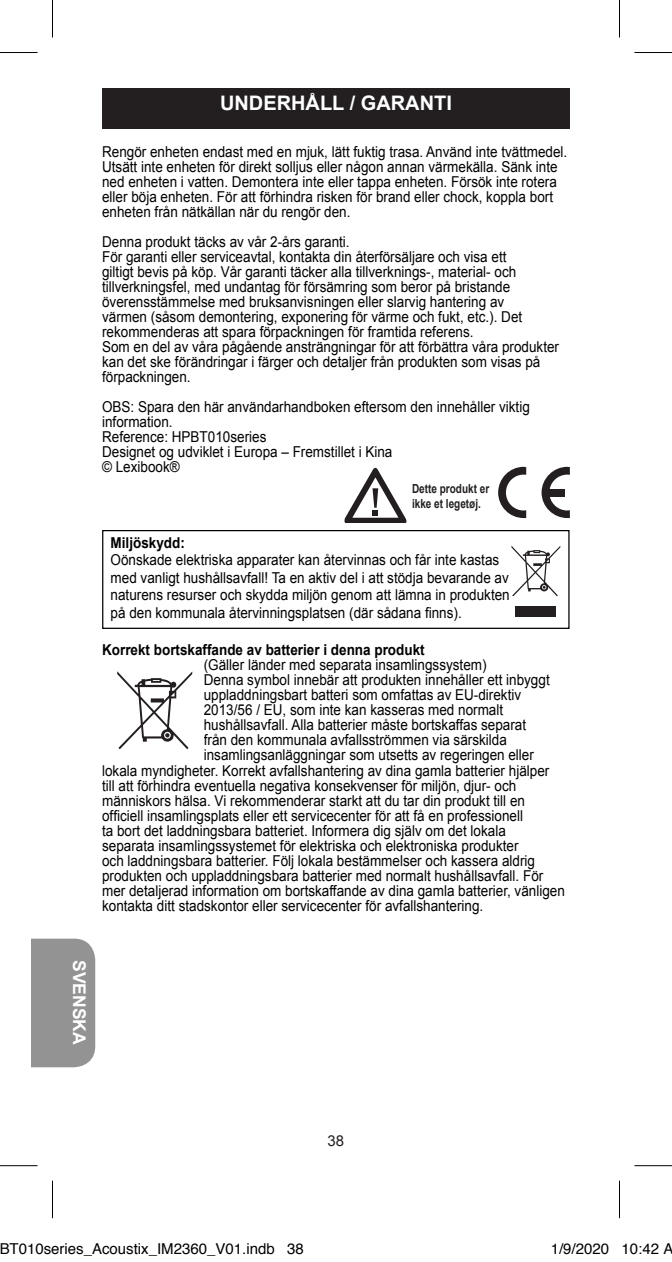
<style>
.page{position:relative;width:672px;height:1262px;background:#fff}
.page>*{position:absolute;margin:0;border:0;box-sizing:border-box;transform-origin:0 0}
.t1{font:700 20px "Arial";color:#fff}
.t2{font:700 17.5px "Arial";color:#fff}
.body{font:15px/15px "Arial";color:#000;scale:.9 1}
.body-2{font:700 15px "Arial";color:#000;scale:.9 1}
.t3{font:15px "Helvetica";color:#000}
.t4{font:15px "Arial";color:#231f20}
.t5{font:700 12.5px/15px "VU Arial";color:#231f20;scale:.8 1}
</style>
<div class="page">
<div style="left:31px;top:938px;width:64px;height:129px;background:#939393"></div>
<div style="left:102px;top:88px;width:468px;height:40px;background:#231f20"></div>
<div style="left:102px;top:530px;width:468px;height:99px;border:1px solid #000"></div>
<svg style="left:498px;top:467px;width:28px;height:51px"></svg>
<svg style="left:541px;top:467px;width:29px;height:51px"></svg>
<div style="left:544px;top:488px;width:21px;height:8px;background:#231f20"></div>
<svg style="left:511px;top:545px;width:49px;height:51px"></svg>
<div style="left:515px;top:606px;width:41px;height:10px;background:#231f20"></div>
<svg style="left:117px;top:671px;width:75px;height:78px"></svg>
<svg style="left:344px;top:468px;width:63px;height:54px"></svg>
<hr style="left:0;top:52px;width:38px;height:1px;background:#000">
<hr style="left:634px;top:52px;width:38px;height:1px;background:#000">
<hr style="left:0;top:1165px;width:38px;height:1px;background:#000">
<hr style="left:634px;top:1165px;width:38px;height:1px;background:#000">
<hr style="left:52px;top:0;width:1px;height:37px;background:#000">
<hr style="left:52px;top:1180px;width:1px;height:38px;background:#000">
<hr style="left:619px;top:0;width:1px;height:37px;background:#000">
<hr style="left:619px;top:1180px;width:1px;height:38px;background:#000">
<p class="t1" style="left:220px;top:89px;width:233px">UNDERHÅLL / GARANTI</p>
<p class="body" style="left:102px;top:145px;width:518px">Rengör enheten endast med en mjuk, lätt fuktig trasa. Använd inte tvättmedel.<br>Utsätt inte enheten för direkt solljus eller någon annan värmekälla. Sänk inte ned enheten i vatten. Demontera inte eller tappa enheten. Försök inte rotera eller böja enheten. För att förhindra risken för brand eller chock, koppla bort enheten från nätkällan när du rengör den.</p>
<p class="body" style="left:102px;top:235px;width:277px">Denna produkt täcks av vår 2-års garanti.</p>
<p class="body" style="left:102px;top:250px;width:468px">För garanti eller serviceavtal, kontakta din återförsäljare och visa ett giltigt bevis på köp. Vår garanti täcker alla tillverknings-, material- och tillverkningsfel, med undantag för försämring som beror på bristande överensstämmelse med bruksanvisningen eller slarvig hantering av värmen (såsom demontering, exponering för värme och fukt, etc.). Det rekommenderas att spara förpackningen för framtida referens.</p>
<p class="body" style="left:102px;top:340px;width:509px">Som en del av våra pågående ansträngningar för att förbättra våra produkter kan det ske förändringar i färger och detaljer från produkten som visas på förpackningen.</p>
<p class="body" style="left:102px;top:400px;width:477px">OBS: Spara den här användarhandboken eftersom den innehåller viktig information.</p>
<p class="body" style="left:102px;top:430px;width:184px">Reference: HPBT010series</p>
<p class="body" style="left:102px;top:445px;width:324px">Designet og udviklet i Europa – Fremstillet i Kina</p>
<p class="body" style="left:102px;top:460px;width:88px">© Lexibook®</p>
<p class="t5" style="left:412px;top:481px;width:98px">Dette produkt er ikke et legetøj.</p>
<p class="body-2" style="left:111px;top:532px;width:84px">Miljöskydd:</p>
<p class="body" style="left:111px;top:551px;width:445px;line-height:17.5px">Oönskade elektriska apparater kan återvinnas och får inte kastas med vanligt hushållsavfall! Ta en aktiv del i att stödja bevarande av naturens resurser och skydda miljön genom att lämna in produkten på den kommunala återvinningsplatsen (där sådana finns).</p>
<p class="body-2" style="left:102px;top:640px;width:360px">Korrekt bortskaffande av batterier i denna produkt</p>
<p class="body" style="left:204px;top:658px;width:316px">(Gäller länder med separata insamlingssystem)</p>
<p class="body" style="left:204px;top:673px;width:386px">Denna symbol innebär att produkten innehåller ett inbyggt</p>
<p class="body" style="left:204px;top:688px;width:354px">uppladdningsbart batteri som omfattas av EU-direktiv</p>
<p class="body" style="left:204px;top:703px;width:334px">2013/56 / EU, som inte kan kasseras med normalt</p>
<p class="body" style="left:204px;top:718px;width:360px">hushållsavfall. Alla batterier måste bortskaffas separat</p>
<p class="body" style="left:204px;top:733px;width:338px">från den kommunala avfallsströmmen via särskilda</p>
<p class="body" style="left:204px;top:748px;width:368px">insamlingsanläggningar som utsetts av regeringen eller</p>
<p class="body" style="left:102px;top:763px;width:498px">lokala myndigheter. Korrekt avfallshantering av dina gamla batterier hjälper</p>
<p class="body" style="left:102px;top:778px;width:462px">till att förhindra eventuella negativa konsekvenser för miljön, djur- och</p>
<p class="body" style="left:102px;top:793px;width:471px">människors hälsa. Vi rekommenderar starkt att du tar din produkt till en</p>
<p class="body" style="left:102px;top:808px;width:469px">officiell insamlingsplats eller ett servicecenter för att få en professionell</p>
<p class="body" style="left:102px;top:823px;width:450px">ta bort det laddningsbara batteriet. Informera dig själv om det lokala</p>
<p class="body" style="left:102px;top:838px;width:464px">separata insamlingssystemet för elektriska och elektroniska produkter</p>
<p class="body" style="left:102px;top:853px;width:483px">och laddningsbara batterier. Följ lokala bestämmelser och kassera aldrig</p>
<p class="body" style="left:102px;top:868px;width:492px">produkten och uppladdningsbara batterier med normalt hushållsavfall. För</p>
<p class="body" style="left:102px;top:883px;width:516px">mer detaljerad information om bortskaffande av dina gamla batterier, vänligen</p>
<p class="body" style="left:102px;top:898px;width:425px">kontakta ditt stadskontor eller servicecenter för avfallshantering.</p>
<p class="t2" style="left:91px;top:960px;width:86px;rotate:90deg">SVENSKA</p>
<p class="t4" style="left:328px;top:1130px;width:18px">38</p>
<p class="t3" style="left:0;top:1237px;width:306px">BT010series_Acoustix_IM2360_V01.indb 38</p>
<p class="t3" style="left:551px;top:1237px;width:124px">1/9/2020 10:42 A</p>
</div>
